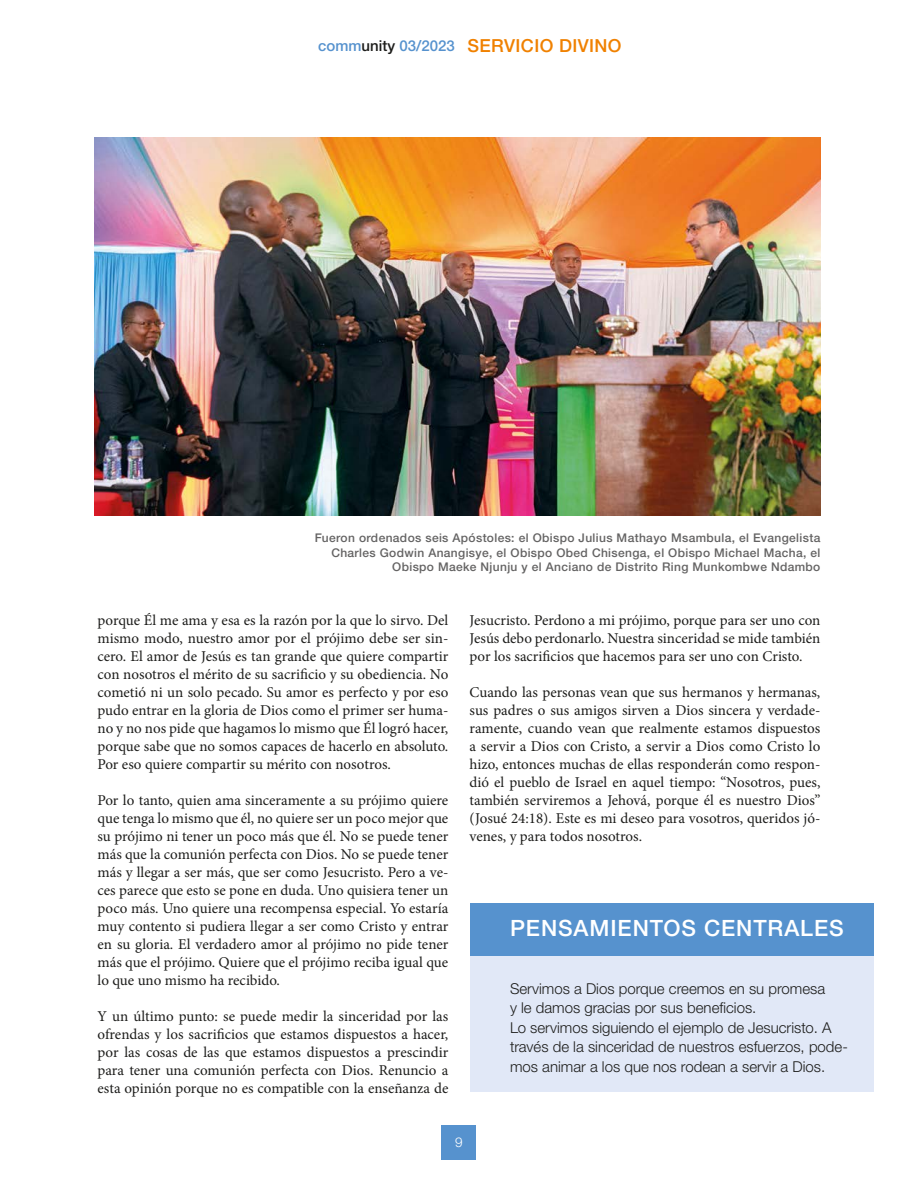
<style>
.page{position:relative;width:918px;height:1188px;background:#fff}
.page>*{position:absolute;margin:0;border:0;box-sizing:border-box;transform-origin:0 0}
.t1{font:500 22.5px "Helvetica Neue LTW1 G";letter-spacing:.04em;color:#fff}
.t2{font:500 18px "Helvetica Neue LTW1 G";letter-spacing:.02em;color:#f08100}
.t3{font:15px/18px "Minion Pro";color:#1d1d1b;text-align:justify}
.t4{font:300 15px/19.5px "Helvetica Neue LTW1 G";color:#1d1d1b}
.t5{font:300 13.5px "Helvetica Neue LTW1 G";color:#fff}
.t6{font:500 12px/14.4px "Helvetica Neue LTW1 G";letter-spacing:.03em;color:#646363;text-align:right}
.s1{font-size:15px;color:#5692ce}
.s2{font-size:15px;color:#1d1d1b}
</style>
<div class="page">
<div style="left:442px;top:1125px;width:34px;height:34px;background:#5692ce"></div>
<div style="left:470px;top:903px;width:404px;height:189px;background:#e1e8f7"></div>
<div style="left:470px;top:903px;width:404px;height:52px;background:#5692ce"></div>
<img style="left:94px;top:138px;width:726px;height:378px">
<p class="t2" style="left:318px;top:35px;width:305px"><span class="s1">comm</span><span class="s2">unity</span> <span class="s1">03/2023</span> SERVICIO DIVINO</p>
<p class="t6" style="left:315px;top:531px;width:507px">Fueron ordenados seis Apóstoles: el Obispo Julius Mathayo Msambula, el Evangelista<br>Charles Godwin Anangisye, el Obispo Obed Chisenga, el Obispo Michael Macha, el<br>Obispo Maeke Njunju y el Anciano de Distrito Ring Munkombwe Ndambo</p>
<p class="t3" style="left:98px;top:611px;width:352px">porque Él me ama y esa es la razón por la que lo sirvo. Del mismo modo, nuestro amor por el prójimo debe ser sin&shy;cero. El amor de Jesús es tan grande que quiere compartir con nosotros el mérito de su sacrificio y su obediencia. No cometió ni un solo pecado. Su amor es perfecto y por eso pudo entrar en la gloria de Dios como el primer ser huma&shy;no y no nos pide que hagamos lo mismo que Él logró hacer, porque sabe que no somos capaces de hacerlo en absoluto.<br>Por eso quiere compartir su mérito con nosotros.</p>
<p class="t3" style="left:98px;top:791px;width:352px">Por lo tanto, quien ama sinceramente a su prójimo quiere que tenga lo mismo que él, no quiere ser un poco mejor que su prójimo ni tener un poco más que él. No se puede tener más que la comunión perfecta con Dios. No se puede tener más y llegar a ser más, que ser como Jesucristo. Pero a ve&shy;ces parece que esto se pone en duda. Uno quisiera tener un poco más. Uno quiere una recompensa especial. Yo estaría muy contento si pudiera llegar a ser como Cristo y entrar en su gloria. El verdadero amor al prójimo no pide tener más que el prójimo. Quiere que el prójimo reciba igual que lo que uno mismo ha recibido.</p>
<p class="t3" style="left:98px;top:1007px;width:352px">Y un último punto: se puede medir la sinceridad por las ofrendas y los sacrificios que estamos dispuestos a hacer, por las cosas de las que estamos dispuestos a prescindir para tener una comunión perfecta con Dios. Renuncio a esta opinión porque no es compatible con la enseñanza de</p>
<p class="t3" style="left:470px;top:611px;width:352px">Jesucristo. Perdono a mi prójimo, porque para ser uno con Jesús debo perdonarlo. Nuestra sinceridad se mide también por los sacrificios que hacemos para ser uno con Cristo.</p>
<p class="t3" style="left:470px;top:683px;width:352px">Cuando las personas vean que sus hermanos y hermanas, sus padres o sus amigos sirven a Dios sincera y verdade&shy;ramente, cuando vean que realmente estamos dispuestos a servir a Dios con Cristo, a servir a Dios como Cristo lo hizo, entonces muchas de ellas responderán como respon&shy;dió el pueblo de Israel en aquel tiempo: “Nosotros, pues, también serviremos a Jehová, porque él es nuestro Dios” (Josué 24:18). Este es mi deseo para vosotros, queridos jó&shy;venes, y para todos nosotros.</p>
<h1 class="t1" style="left:510px;top:915px;width:335px">PENSAMIENTOS CENTRALES</h1>
<p class="t4" style="left:510px;top:978px;width:339px">Servimos a Dios porque creemos en su promesa<br>y le damos gracias por sus beneficios.<br>Lo servimos siguiendo el ejemplo de Jesucristo. A través de la sinceridad de nuestros esfuerzos, pode&shy;mos animar a los que nos rodean a servir a Dios.</p>
<p class="t5" style="left:455px;top:1134px;width:9px">9</p>
</div>
